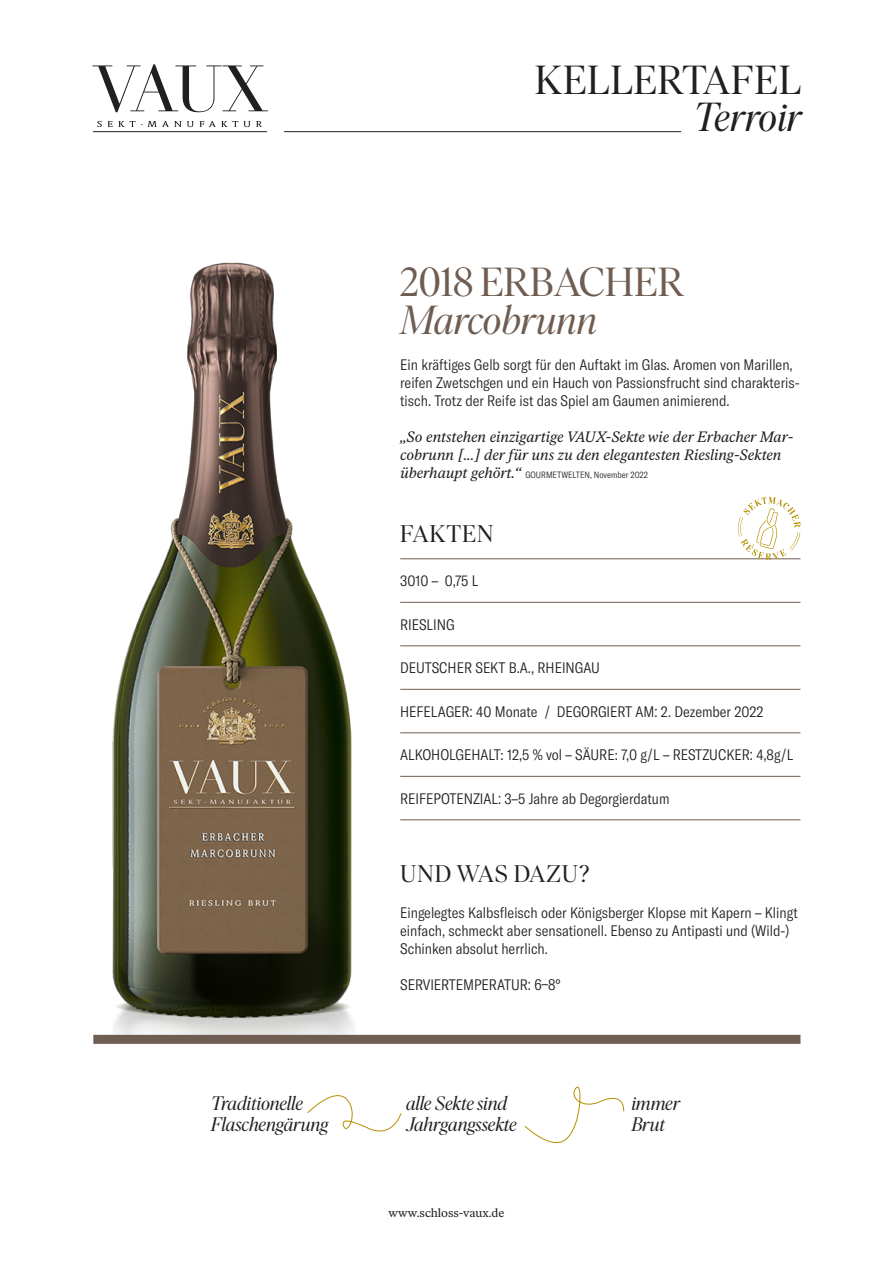
<style>
.page{position:relative;width:893px;height:1263px;background:#fff}
.page>*{position:absolute;margin:0;border:0;box-sizing:border-box;transform-origin:0 0}
.t1{font:40.5px "Ivar Display";color:#6f5d51}
.t2{font:40.5px "Ivar Display";letter-spacing:.015em;color:#231f20}
.t3{font:italic 40.5px "Ivar Display";letter-spacing:-.01em;color:#6f5d51}
.t4{font:italic 40.5px "Ivar Display";letter-spacing:-.01em;color:#231f20}
.t5{font:24px "Ivar Display";letter-spacing:.04em;color:#231f20}
.t6{font:italic 19.5px "Ivar Display";letter-spacing:-.01em;color:#231f20}
.t7{font:300 condensed 15px/18px "GT America";color:#231f20}
.t8{font:italic 15px/18px "Ivar Text";letter-spacing:-.005em;color:#231f20}
.t9{font:12px "Ivar Text";color:#231f20}
.t10{font:300 condensed 9px "GT America";color:#231f20}
.s1{font-family:"Ivar Text";font-weight:400;font-style:italic;font-stretch:normal;font-size:15px}
</style>
<div class="page">
<svg style="left:92px;top:64px;width:176px;height:48px"></svg>
<svg style="left:97px;top:121px;width:5px;height:6px"></svg>
<svg style="left:108px;top:121px;width:142px;height:6px"></svg>
<svg style="left:256px;top:121px;width:6px;height:6px"></svg>
<hr style="left:93px;top:131px;width:174px;height:1px;background:#231f20">
<hr style="left:284px;top:131px;width:397px;height:1px;background:#231f20">
<div style="left:93px;top:1035px;width:707px;height:9px;background:#6f5d51"></div>
<svg style="left:307px;top:1095px;width:95px;height:37px"></svg>
<svg style="left:524px;top:1086px;width:101px;height:57px"></svg>
<hr style="left:400px;top:558px;width:400px;height:1px;background:#6f5d51">
<hr style="left:400px;top:602px;width:400px;height:1px;background:#6f5d51">
<hr style="left:400px;top:645px;width:400px;height:1px;background:#6f5d51">
<hr style="left:400px;top:689px;width:400px;height:1px;background:#6f5d51">
<hr style="left:400px;top:732px;width:400px;height:1px;background:#6f5d51">
<hr style="left:400px;top:776px;width:400px;height:1px;background:#6f5d51">
<hr style="left:400px;top:819px;width:400px;height:1px;background:#6f5d51">
<svg style="left:738px;top:497px;width:63px;height:63px"></svg>
<img style="left:93px;top:262px;width:298px;height:773px">
<p class="t6" style="left:211px;top:1092px;width:94px">Traditionelle</p>
<p class="t6" style="left:211px;top:1114px;width:119px">Flaschengärung</p>
<p class="t2" style="left:535px;top:58px;width:268px">KELLERTAFEL</p>
<p class="t4" style="left:694px;top:95px;width:109px">Terroir</p>
<p class="t1" style="left:400px;top:260px;width:285px">2018 ERBACHER</p>
<p class="t3" style="left:400px;top:297px;width:198px">Marcobrunn</p>
<p class="t7" style="left:400px;top:355px;width:401px">Ein kräftiges Gelb sorgt für den Auftakt im Glas. Aromen von Marillen, reifen Zwetschgen und ein Hauch von Passionsfrucht sind charakteris&shy;tisch. Trotz der Reife ist das Spiel am Gaumen animierend.</p>
<p class="t8" style="left:400px;top:427px;width:395px">„So entstehen einzigartige VAUX-Sekte wie der Erbacher Mar&shy;cobrunn [...] der für uns zu den elegantesten Riesling-Sekten</p>
<p class="t10" style="left:400px;top:469px;width:249px"><span class="s1">überhaupt gehört.“</span> GOURMETWELTEN, November 2022</p>
<p class="t5" style="left:400px;top:521px;width:95px">FAKTEN</p>
<p class="t7" style="left:400px;top:572px;width:80px">3010 – 0,75 L</p>
<p class="t7" style="left:400px;top:615px;width:56px">RIESLING</p>
<p class="t7" style="left:400px;top:659px;width:201px">DEUTSCHER SEKT B.A., RHEINGAU</p>
<p class="t7" style="left:400px;top:702px;width:365px">HEFELAGER: 40 Monate / DEGORGIERT AM: 2. Dezember 2022</p>
<p class="t7" style="left:400px;top:746px;width:395px">ALKOHOLGEHALT: 12,5 % vol – SÄURE: 7,0 g/L – RESTZUCKER: 4,8g/L</p>
<p class="t7" style="left:400px;top:789px;width:271px">REIFEPOTENZIAL: 3–5 Jahre ab Degorgierdatum</p>
<p class="t5" style="left:400px;top:861px;width:191px">UND WAS DAZU?</p>
<p class="t7" style="left:400px;top:904px;width:399px">Eingelegtes Kalbsfleisch oder Königsberger Klopse mit Kapern – Klingt einfach, schmeckt aber sensationell. Ebenso zu Antipasti und (Wild-)<br>Schinken absolut herrlich.</p>
<p class="t7" style="left:400px;top:976px;width:162px">SERVIERTEMPERATUR: 6–8°</p>
<p class="t6" style="left:406px;top:1092px;width:103px">alle Sekte sind</p>
<p class="t6" style="left:406px;top:1114px;width:112px">Jahrgangssekte</p>
<p class="t9" style="left:389px;top:1206px;width:117px">www.schloss-vaux.de</p>
<p class="t6" style="left:631px;top:1092px;width:50px">immer</p>
<p class="t6" style="left:631px;top:1114px;width:35px">Brut</p>
</div>
